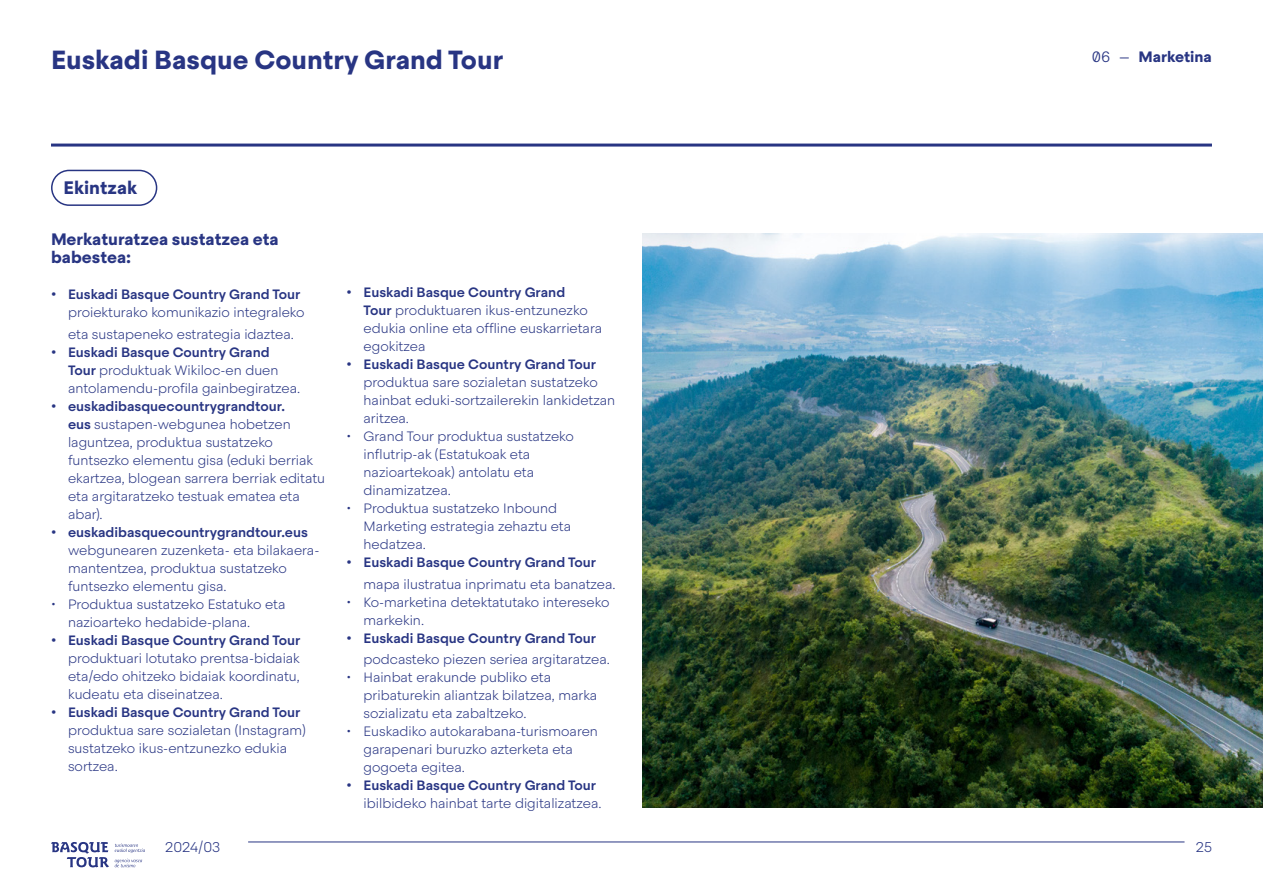
<style>
.page{position:relative;width:1263px;height:893px;background:#fff}
.page>*{position:absolute;margin:0;border:0;box-sizing:border-box;transform-origin:0 0}
.t1{font:700 26.1px "Steradian";color:#283583}
.t2{font:700 18px "Steradian";color:#283583}
.t3{font:700 16.5px/18px "Steradian";color:#283583}
.t4{font:700 15px "Steradian";color:#283583}
.t5{font:200 14.1px "Steradian";color:#283583}
.t6{font:200 13.5px/18px "Steradian";color:#283583}
.t7{font:500 13.5px "Steradian";color:#283583}
.s1{font-weight:500}
.s2{font-family:"Approach Mono";font-weight:300}
</style>
<div class="page">
<div style="left:51px;top:170px;width:106px;height:36px;border:2px solid #283583;border-radius:17px"></div>
<hr style="left:51px;top:144px;width:1161px;height:3px;background:#283583">
<img style="left:642px;top:234px;width:621px;height:574px">
<hr style="left:248px;top:841px;width:936px;height:1px;background:#283583">
<svg style="left:115px;top:859px;width:27px;height:8px"></svg>
<svg style="left:115px;top:843px;width:30px;height:10px"></svg>
<svg style="left:51px;top:842px;width:58px;height:25px"></svg>
<h1 class="t1" style="left:51px;top:44px;width:454px">Euskadi Basque Country Grand Tour</h1>
<h2 class="t2" style="left:64px;top:177px;width:75px">Ekintzak</h2>
<p class="t3" style="left:51px;top:231px;width:229px">Merkaturatzea sustatzea eta babestea:</p>
<p class="t7" style="left:51px;top:286px;width:251px">• Euskadi Basque Country Grand Tour</p>
<p class="t6" style="left:68px;top:302px;width:238px;line-height:21.6px">proiekturako komunikazio integraleko eta sustapeneko estrategia idaztea.</p>
<p class="t6" style="left:68px;top:343px;width:234px;text-indent:-17px"><span class="s1">• Euskadi Basque Country Grand<br>Tour</span> produktuak Wikiloc-en duen antolamendu-profila gainbegiratzea.</p>
<p class="t6" style="left:68px;top:397px;width:259px;text-indent:-17px"><span class="s1">• euskadibasquecountrygrandtour.<br>eus</span> sustapen-webgunea hobetzen laguntzea, produktua sustatzeko funtsezko elementu gisa (eduki berriak ekartzea, blogean sarrera berriak editatu eta argitaratzeko testuak ematea eta abar).</p>
<p class="t7" style="left:51px;top:524px;width:258px">• euskadibasquecountrygrandtour.eus</p>
<p class="t6" style="left:68px;top:541px;width:253px">webgunearen zuzenketa- eta bilakaera&shy;mantentzea, produktua sustatzeko funtsezko elementu gisa.</p>
<p class="t6" style="left:68px;top:595px;width:219px;text-indent:-17px">• Produktua sustatzeko Estatuko eta nazioarteko hedabide-plana.</p>
<p class="t7" style="left:51px;top:632px;width:251px">• Euskadi Basque Country Grand Tour</p>
<p class="t6" style="left:68px;top:649px;width:233px;text-align:justify">produktuari lotutako prentsa-bidaiak eta/edo ohitzeko bidaiak koordinatu, kudeatu eta diseinatzea.</p>
<p class="t7" style="left:51px;top:704px;width:251px">• Euskadi Basque Country Grand Tour</p>
<p class="t6" style="left:68px;top:721px;width:239px">produktua sare sozialetan (Instagram) sustatzeko ikus-entzunezko edukia sortzea.</p>
<p class="t6" style="left:364px;top:283px;width:240px;text-indent:-17px"><span class="s1">• Euskadi Basque Country Grand<br>Tour</span> produktuaren ikus-entzunezko edukia online eta offline euskarrietara egokitzea</p>
<p class="t7" style="left:347px;top:356px;width:251px">• Euskadi Basque Country Grand Tour</p>
<p class="t6" style="left:364px;top:373px;width:253px">produktua sare sozialetan sustatzeko hainbat eduki-sortzailerekin lankidetzan aritzea.</p>
<p class="t6" style="left:364px;top:427px;width:212px;text-indent:-17px">• Grand Tour produktua sustatzeko influtrip-ak (Estatukoak eta nazioartekoak) antolatu eta dinamizatzea.</p>
<p class="t6" style="left:364px;top:499px;width:209px;text-indent:-17px">• Produktua sustatzeko Inbound<br>Marketing estrategia zehaztu eta hedatzea.</p>
<p class="t7" style="left:347px;top:554px;width:251px">• Euskadi Basque Country Grand Tour</p>
<p class="t6" style="left:364px;top:575px;width:254px">mapa ilustratua inprimatu eta banatzea.</p>
<p class="t6" style="left:364px;top:593px;width:247px;text-indent:-17px">• Ko-marketina detektatutako intereseko markekin.</p>
<p class="t7" style="left:347px;top:630px;width:251px">• Euskadi Basque Country Grand Tour</p>
<p class="t6" style="left:364px;top:651px;width:248px">podcasteko piezen seriea argitaratzea.</p>
<p class="t6" style="left:364px;top:669px;width:235px;text-indent:-17px">• Hainbat erakunde publiko eta pribaturekin aliantzak bilatzea, marka sozializatu eta zabaltzeko.</p>
<p class="t6" style="left:364px;top:723px;width:236px;text-indent:-17px">• Euskadiko autokarabana-turismoaren garapenari buruzko azterketa eta gogoeta egitea.</p>
<p class="t7" style="left:347px;top:777px;width:251px">• Euskadi Basque Country Grand Tour</p>
<p class="t6" style="left:364px;top:795px;width:239px">ibilbideko hainbat tarte digitalizatzea.</p>
<p class="t4" style="left:1092px;top:47px;width:121px"><span class="s2">06 —</span> Marketina</p>
<p class="t5" style="left:165px;top:838px;width:57px">2024/03</p>
<p class="t5" style="left:1196px;top:838px;width:18px">25</p>
</div>
